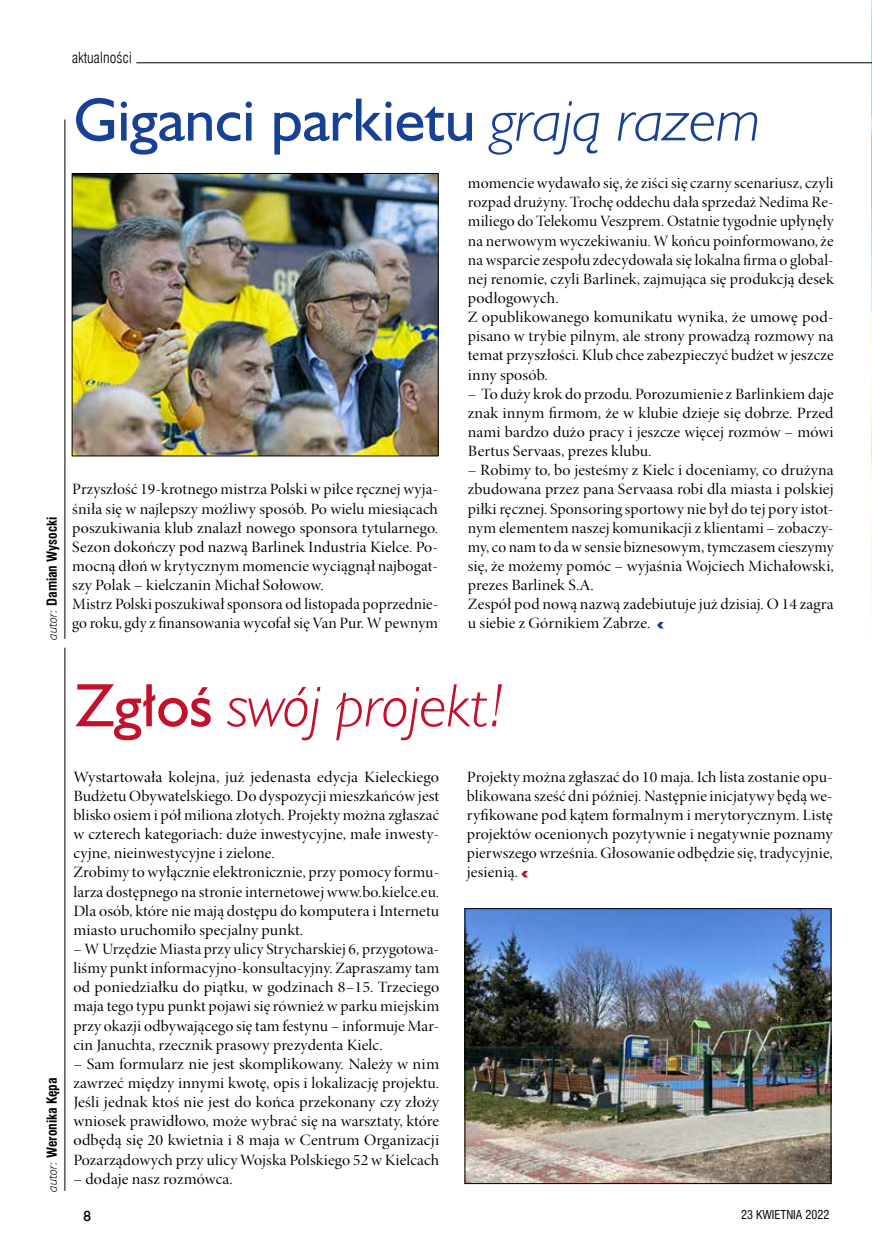
<style>
.page{position:relative;width:872px;height:1234px;background:#fff}
.page>*{position:absolute;margin:0;border:0;box-sizing:border-box;transform-origin:0 0}
.t1{font:61.5px "Humanst 521 EUX";color:#164194}
.t2{font:italic 61.5px "Humanst 521 Lt EUX";color:#c3112c}
.t3{font:15.75px/19.2px "Minion Pro Disp";letter-spacing:.01em;color:#000;scale:1.05 1}
.t4{font:15.75px/19.2px "Minion Pro Disp";letter-spacing:.01em;color:#000;scale:1.09 1}
.t5{font:15.75px/19.2px "Minion Pro Disp";letter-spacing:.01em;color:#000;scale:1.06 1}
.t6{font:15.75px/19.2px "Minion Pro Disp";letter-spacing:.01em;color:#000;text-align:justify}
.t7{font:15px "Swis 721 Lt Cn EUX";color:#000}
.t8{font:15px "Humanst 521 EUX";color:#000}
.t9{font:700 13.5px "Swis 721 Cn EUX";color:#000}
.t10{font:12px "Swis 721 Cn EUX";color:#000}
.s1{font-family:"Humanst 521 Lt EUX";font-weight:400;font-style:italic}
.s2{font-family:"Humanst 521 Lt EUX";font-style:italic}
.s3{font-family:"Humanst 521 EUX";font-style:normal}
</style>
<div class="page">
<hr style="left:64px;top:119px;width:1px;height:519px;background:#000">
<img style="left:871px;top:0;width:1px;height:594px">
<hr style="left:136px;top:62px;width:736px;height:1px;background:#000">
<img style="left:74px;top:175px;width:362px;height:279px">
<div style="left:72px;top:173px;width:366px;height:283px;border:1px solid #000"></div>
<img style="left:467px;top:910px;width:362px;height:271px">
<div style="left:465px;top:908px;width:366px;height:275px;border:1px solid #000"></div>
<svg style="left:657px;top:621px;width:6px;height:7px"></svg>
<svg style="left:521px;top:870px;width:7px;height:7px"></svg>
<hr style="left:64px;top:647px;width:1px;height:543px;background:#000">
<p class="t9" style="left:44px;top:639px;width:124px;rotate:-90deg"><span class="s1">autor:</span> Damian Wysocki</p>
<p class="t7" style="left:72px;top:49px;width:61px">aktualności</p>
<h1 class="t1" style="left:74px;top:82px;width:689px">Giganci parkietu <span class="s2">grają razem</span></h1>
<p class="t3" style="left:72px;top:480px;width:350px">Przyszłość 19-krotnego mistrza Polski w piłce ręcznej wyja&shy;śniła się w najlepszy możliwy sposób. Po wielu miesiącach poszukiwania klub znalazł nowego sponsora tytularnego.<br>Sezon dokończy pod nazwą Barlinek Industria Kielce. Po&shy;mocną dłoń w krytycznym momencie wyciągnął najbogat&shy;szy Polak – kielczanin Michał Sołowow.<br>Mistrz Polski poszukiwał sponsora od listopada poprzednie&shy;go roku, gdy z finansowania wycofał się Van Pur. W pewnym</p>
<p class="t3" style="left:468px;top:174px;width:350px">momencie wydawało się, że ziści się czarny scenariusz, czyli rozpad drużyny. Trochę oddechu dała sprzedaż Nedima Re&shy;miliego do Telekomu Veszprem. Ostatnie tygodnie upłynęły na nerwowym wyczekiwaniu. W końcu poinformowano, że na wsparcie zespołu zdecydowała się lokalna firma o global&shy;nej renomie, czyli Barlinek, zajmująca się produkcją desek podłogowych.<br>Z opublikowanego komunikatu wynika, że umowę pod&shy;pisano w trybie pilnym, ale strony prowadzą rozmowy na temat przyszłości. Klub chce zabezpieczyć budżet w jeszcze inny sposób.</p>
<p class="t3" style="left:468px;top:384px;width:350px;text-align:justify">– To duży krok do przodu. Porozumienie z Barlinkiem daje znak innym firmom, że w klubie dzieje się dobrze. Przed nami bardzo dużo pracy i jeszcze więcej rozmów – mówi Bertus Servaas, prezes klubu.</p>
<p class="t5" style="left:468px;top:461px;width:347px">– Robimy to, bo jesteśmy z Kielc i doceniamy, co drużyna zbudowana przez pana Servaasa robi dla miasta i polskiej piłki ręcznej. Sponsoring sportowy nie był do tej pory istot&shy;nym elementem naszej komunikacji z klientami – zobaczy&shy;my, co nam to da wsensie biznesowym, tymczasem cieszymy się, że możemy pomóc – wyjaśnia Wojciech Michałowski, prezes Barlinek S.A.<br>Zespół pod nową nazwą zadebiutuje już dzisiaj. O 14 zagra u siebie z Górnikiem Zabrze.</p>
<p class="t9" style="left:44px;top:1191px;width:115px;rotate:-90deg"><span class="s1">autor:</span> Weronika Kępa</p>
<h1 class="t2" style="left:75px;top:668px;width:430px"><span class="s3">Zgłoś</span> swój projekt!</h1>
<p class="t4" style="left:73px;top:767px;width:337px">Wystartowała kolejna, już jedenasta edycja Kieleckiego Budżetu Obywatelskiego. Do dyspozycji mieszkańców jest blisko osiem i pół miliona złotych. Projekty można zgłaszać w czterech kategoriach: duże inwestycyjne, małe inwesty&shy;cyjne, nieinwestycyjne i zielone.<br>Zrobimy to wyłącznie elektronicznie, przy pomocy formu&shy;larza dostępnego na stronie internetowej www.bo.kielce.eu.<br>Dla osób, które nie mają dostępu do komputera i Internetu miasto uruchomiło specjalny punkt.</p>
<p class="t6" style="left:73px;top:939px;width:367px">– W Urzędzie Miasta przy ulicy Strycharskiej 6, przygotowa&shy;liśmy punkt informacyjno-konsultacyjny. Zapraszamy tam od poniedziałku do piątku, w godzinach 8–15. Trzeciego maja tego typu punkt pojawi się również w parku miejskim przy okazji odbywającego się tam festynu – informuje Mar&shy;cin Januchta, rzecznik prasowy prezydenta Kielc.</p>
<p class="t4" style="left:73px;top:1054px;width:337px;text-align:justify">– Sam formularz nie jest skomplikowany. Należy w nim zawrzeć między innymi kwotę, opis i lokalizację projektu.<br>Jeśli jednak ktoś nie jest do końca przekonany czy złoży wniosek prawidłowo, może wybrać się na warsztaty, które odbędą się 20 kwietnia i 8 maja w Centrum Organizacji Pozarządowych przy ulicy Wojska Polskiego 52 w Kielcach</p>
<p class="t5" style="left:73px;top:1169px;width:152px">– dodaje nasz rozmówca.</p>
<p class="t5" style="left:467px;top:767px;width:346px;text-align:justify">Projekty można zgłaszać do 10 maja. Ich lista zostanie opu&shy;blikowana sześć dni później. Następnie inicjatywy będą we&shy;ryfikowane pod kątem formalnym i merytorycznym. Listę projektów ocenionych pozytywnie i negatywnie poznamy pierwszego września. Głosowanie odbędzie się, tradycyjnie, jesienią.</p>
<p class="t8" style="left:83px;top:1206px;width:9px">8</p>
<p class="t10" style="left:741px;top:1206px;width:90px">23 KWIETNIA 2022</p>
</div>
